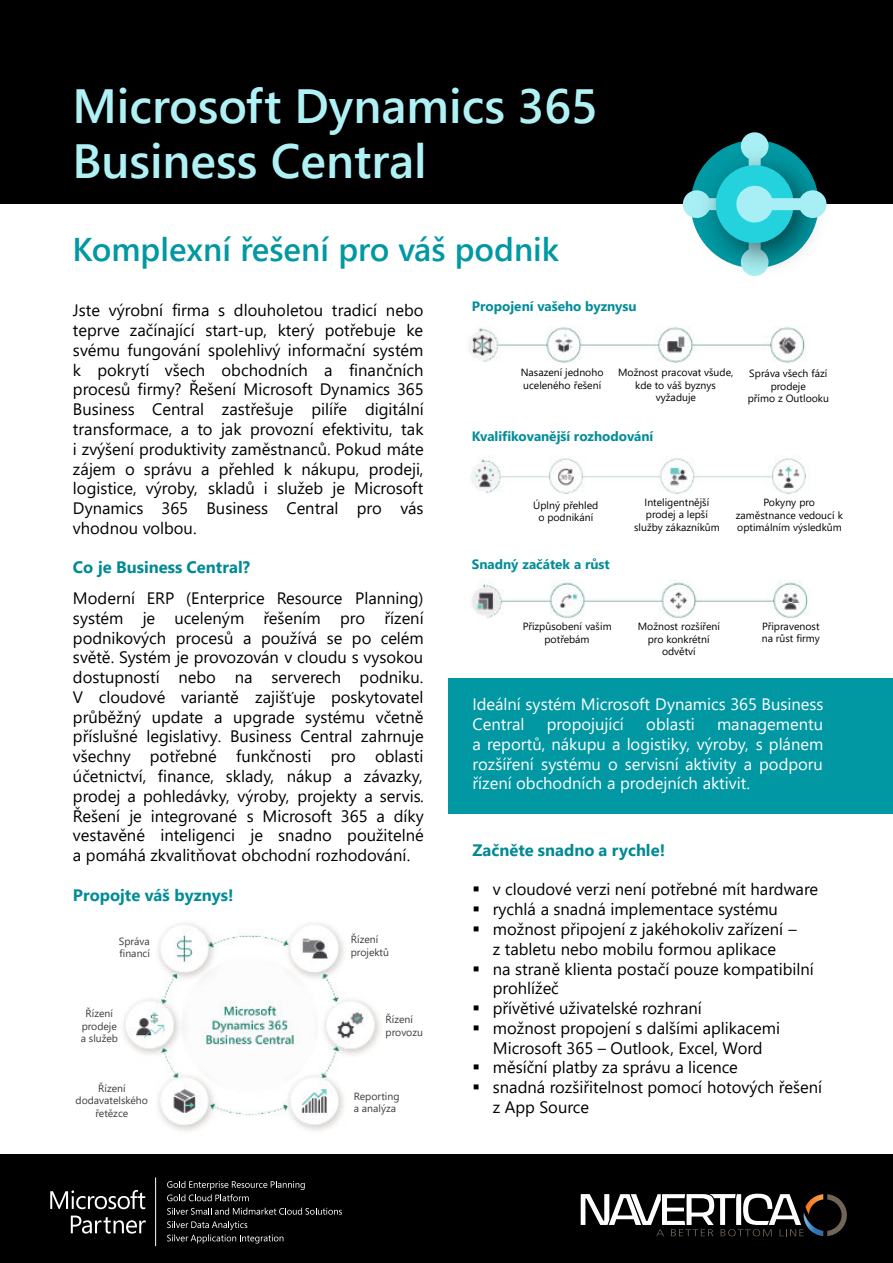
<style>
.page{position:relative;width:893px;height:1263px;background:#fff}
.page>*{position:absolute;margin:0;border:0;box-sizing:border-box;transform-origin:0 0}
.t1{font:600 48px/55.9px "Segoe UI";color:#b0f1f5}
.t2{font:600 32.85px "Segoe UI";color:#0198a3}
.t3{font:16.5px/19.8px "Segoe UI";color:#000;text-align:justify}
.t4{font:16.5px/19.6px "Segoe UI";color:#fff}
.t5{font:700 16.5px "Segoe UI";color:#008a94}
.t6{font:700 16.5px "Segoe UI";color:#018d98}
.t7{font:700 13.5px "Segoe UI";letter-spacing:-.005em;color:#018d98}
.t8{font:10.5px/12.6px "Segoe UI";color:#000;text-align:center}
.t9{font:10.5px/12.6px "Segoe UI";color:#3c3c41}
</style>
<div class="page">
<div style="left:0;top:0;width:893px;height:204px;background:#000"></div>
<img style="left:123px;top:923px;width:258px;height:208px">
<div style="left:448px;top:678px;width:445px;height:135px;background:#0198a3"></div>
<img style="left:469px;top:327px;width:336px;height:36px">
<img style="left:471px;top:456px;width:335px;height:38px">
<img style="left:472px;top:579px;width:336px;height:39px">
<svg style="left:683px;top:132px;width:143px;height:144px"></svg>
<div style="left:0;top:1154px;width:893px;height:109px;background:#000"></div>
<svg style="left:581px;top:1194px;width:266px;height:42px"></svg>
<svg style="left:50px;top:1190px;width:95px;height:19px"></svg>
<svg style="left:71px;top:1215px;width:75px;height:18px"></svg>
<hr style="left:155px;top:1177px;width:1px;height:69px;background:#fff">
<svg style="left:167px;top:1181px;width:138px;height:20px"></svg>
<svg style="left:167px;top:1208px;width:175px;height:7px"></svg>
<svg style="left:167px;top:1221px;width:116px;height:22px"></svg>
<h1 class="t1" style="left:72px;top:82px;width:527px">Microsoft Dynamics 365<br>Business Central</h1>
<h2 class="t2" style="left:72px;top:237px;width:488px">Komplexní řešení pro váš podnik</h2>
<p class="t3" style="left:73px;top:302px;width:352px">Jste výrobní firma s dlouholetou tradicí nebo teprve začínající start-up, který potřebuje ke svému fungování spolehlivý informační systém k pokrytí všech obchodních a finančních procesů firmy? Řešení Microsoft Dynamics 365<br>Business Central zastřešuje pilíře digitální transformace, a to jak provozní efektivitu, tak i zvýšení produktivity zaměstnanců. Pokud máte zájem o správu a přehled k nákupu, prodeji, logistice, výroby, skladů i služeb je Microsoft Dynamics 365 Business Central pro vás vhodnou volbou.</p>
<p class="t5" style="left:73px;top:561px;width:179px">Co je Business Central?</p>
<p class="t3" style="left:73px;top:590px;width:352px">Moderní ERP (Enterprice Resource Planning) systém je uceleným řešením pro řízení podnikových procesů a používá se po celém světě. Systém je provozován v cloudu s vysokou dostupností nebo na serverech podniku.<br>V cloudové variantě zajišťuje poskytovatel průběžný update a upgrade systému včetně příslušné legislativy. Business Central zahrnuje všechny potřebné funkčnosti pro oblasti účetnictví, finance, sklady, nákup a závazky, prodej a pohledávky, výroby, projekty a servis.<br>Řešení je integrované s Microsoft 365 a díky vestavěné inteligenci je snadno použitelné a pomáhá zkvalitňovat obchodní rozhodování.</p>
<p class="t6" style="left:73px;top:889px;width:162px">Propojte váš byznys!</p>
<p class="t9" style="left:119px;top:936px;width:33px">Správa financí</p>
<p class="t9" style="left:81px;top:1008px;width:39px;text-align:center">Řízení prodeje a služeb</p>
<p class="t9" style="left:351px;top:934px;width:40px">Řízení projektů</p>
<p class="t9" style="left:386px;top:1014px;width:39px">Řízení provozu</p>
<p class="t9" style="left:76px;top:1082px;width:74px;text-align:center">Řízení dodavatelského řetězce</p>
<p class="t9" style="left:354px;top:1090px;width:47px">Reporting a analýza</p>
<p class="t7" style="left:472px;top:301px;width:166px">Propojení vašeho byznysu</p>
<p class="t8" style="left:521px;top:367px;width:84px;text-align:left">Nasazení jednoho uceleného řešení</p>
<p class="t8" style="left:618px;top:367px;width:117px">Možnost pracovat všude, kde to váš byznys vyžaduje</p>
<p class="t7" style="left:472px;top:431px;width:183px">Kvalifikovanější rozhodování</p>
<p class="t8" style="left:748px;top:368px;width:83px">Správa všech fází prodeje<br>přímo z Outlooku</p>
<p class="t8" style="left:533px;top:500px;width:66px">Úplný přehled o podnikání</p>
<p class="t8" style="left:634px;top:496px;width:87px">Inteligentnější prodej a lepší služby zákazníkům</p>
<p class="t8" style="left:736px;top:497px;width:109px">Pokyny pro zaměstnance vedoucí k optimálním výsledkům</p>
<p class="t7" style="left:472px;top:559px;width:139px">Snadný začátek a růst</p>
<p class="t8" style="left:523px;top:621px;width:90px">Přizpůsobení vašim potřebám</p>
<p class="t8" style="left:638px;top:621px;width:84px">Možnost rozšíření pro konkrétní odvětví</p>
<p class="t8" style="left:762px;top:621px;width:59px;text-align:left">Připravenost na růst firmy</p>
<p class="t4" style="left:472px;top:696px;width:352px">Ideální systém Microsoft Dynamics 365 Business<br>Central</p>
<p class="t4" style="left:547px;top:716px;width:79px">propojující</p>
<p class="t4" style="left:646px;top:716px;width:50px">oblasti</p>
<p class="t4" style="left:472px;top:716px;width:352px;text-align:justify;text-indent:245px">managementu a reportů, nákupu a logistiky, výroby, s plánem rozšíření systému o servisní aktivity a podporu řízení obchodních a prodejních aktivit.</p>
<p class="t5" style="left:472px;top:844px;width:194px">Začněte snadno a rychle!</p>
<p class="t3" style="left:493px;top:881px;width:331px;text-align:left">v cloudové verzi není potřebné mít hardware rychlá a snadná implementace systému možnost připojení z jakéhokoliv zařízení –<br>z tabletu nebo mobilu formou aplikace<br>na straně klienta postačí pouze kompatibilní prohlížeč<br>přívětivé uživatelské rozhraní<br>možnost propojení s dalšími aplikacemi Microsoft 365 – Outlook, Excel, Word<br>měsíční platby za správu a licence<br>snadná rozšiřitelnost pomocí hotových řešení z App Source</p>
</div>
